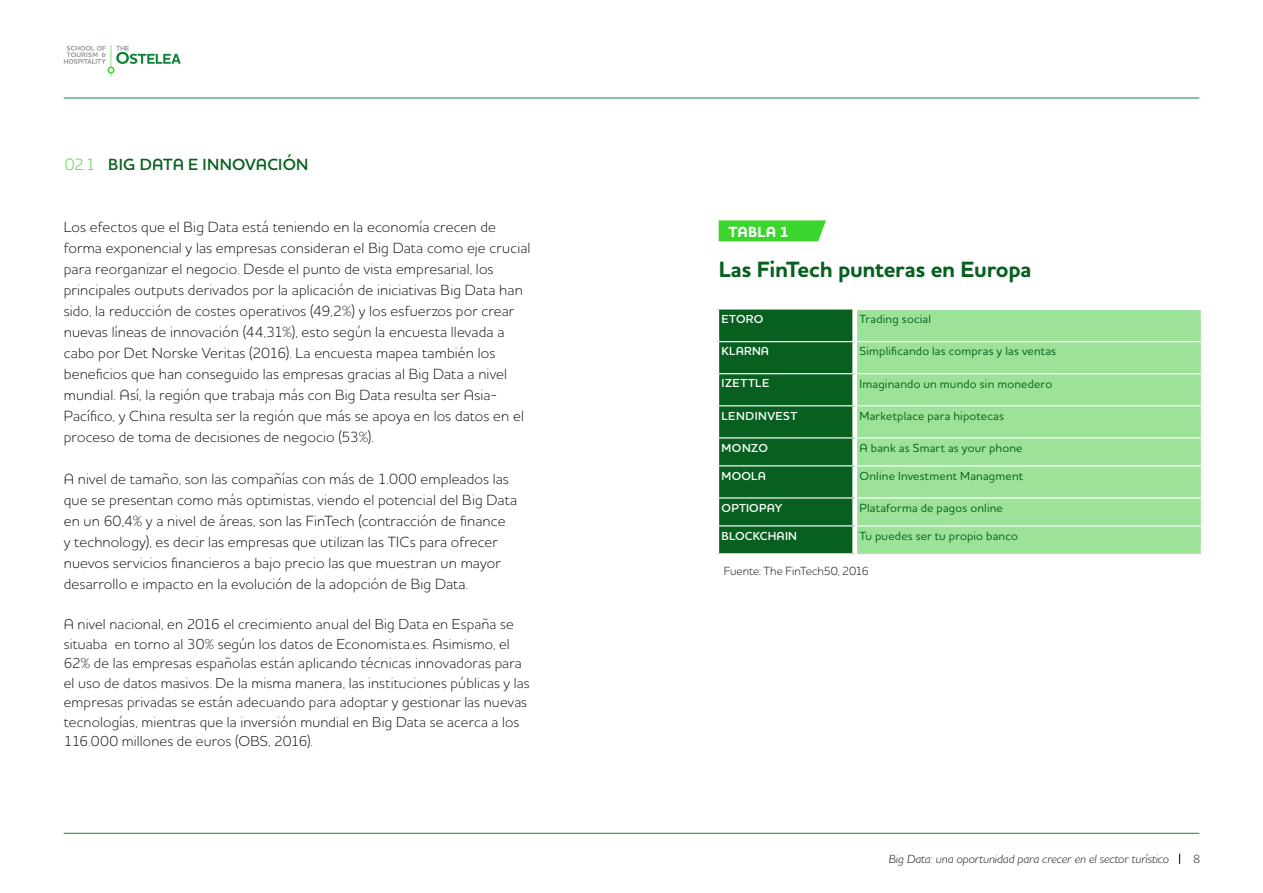
<style>
.page{position:relative;width:1263px;height:893px;background:#fff}
.page>*{position:absolute;margin:0;border:0;box-sizing:border-box;transform-origin:0 0}
.t1{font:700 22.5px "Houschka Pro";color:#07601f}
.t2{font:600 16.5px "Houschka Pro";letter-spacing:.01em;color:#07601f}
.t3{font:300 15px/21px "Houschka Pro";letter-spacing:.01em;color:#000}
.t4{font:700 15px "Houschka Pro";color:#fff}
.t5{font:300 14.7px/19.5px "Houschka Pro";letter-spacing:.01em;color:#000}
.t6{font:500 12px "Houschka Pro";letter-spacing:.015em;color:#07601f}
.t7{font:italic 300 12px "Houschka Pro";color:#000}
.t8{font:300 12px "Houschka Pro";letter-spacing:-.01em;color:#000}
.t9{font:600 11.85px "Houschka Pro";letter-spacing:.015em;color:#fff}
.s1{font-weight:300;color:#3cd52e}
</style>
<div class="page">
<hr style="left:64px;top:98px;width:1135px;height:1px;background:#148637">
<svg style="left:64px;top:45px;width:117px;height:32px"></svg>
<hr style="left:64px;top:833px;width:1135px;height:1px;background:#148637">
<svg style="left:719px;top:220px;width:107px;height:21px;background:#46d739"></svg>
<svg style="left:719px;top:310px;width:133px;height:243px;background:#0b6223"></svg>
<div style="left:857px;top:310px;width:344px;height:244px;background:#9ce299"></div>
<hr style="left:855px;top:341px;width:346px;height:1px;background:#fff">
<hr style="left:855px;top:373px;width:346px;height:1px;background:#fff">
<hr style="left:855px;top:405px;width:346px;height:1px;background:#fff">
<hr style="left:855px;top:437px;width:346px;height:1px;background:#fff">
<hr style="left:855px;top:465px;width:346px;height:1px;background:#fff">
<hr style="left:855px;top:497px;width:346px;height:2px;background:#fff">
<hr style="left:855px;top:525px;width:346px;height:1px;background:#fff">
<hr style="left:719px;top:341px;width:136px;height:1px;background:#fff">
<hr style="left:719px;top:373px;width:136px;height:1px;background:#fff">
<hr style="left:719px;top:405px;width:136px;height:1px;background:#fff">
<hr style="left:719px;top:437px;width:136px;height:1px;background:#fff">
<hr style="left:719px;top:465px;width:136px;height:1px;background:#fff">
<hr style="left:719px;top:497px;width:136px;height:2px;background:#fff">
<hr style="left:719px;top:525px;width:136px;height:1px;background:#fff">
<p class="t2" style="left:65px;top:154px;width:245px"><span class="s1">02.1</span> BIG DATA E INNOVACIÓN</p>
<p class="t3" style="left:64px;top:216px;width:468px">Los efectos que el Big Data está teniendo en la economía crecen de forma exponencial y las empresas consideran el Big Data como eje crucial para reorganizar el negocio. Desde el punto de vista empresarial, los principales outputs derivados por la aplicación de iniciativas Big Data han sido, la reducción de costes operativos (49,2%) y los esfuerzos por crear nuevas líneas de innovación (44,31%), esto según la encuesta llevada a cabo por Det Norske Veritas (2016). La encuesta mapea también los beneficios que han conseguido las empresas gracias al Big Data a nivel mundial. Así, la región que trabaja más con Big Data resulta ser Asia-Pacífico, y China resulta ser la región que más se apoya en los datos en el proceso de toma de decisiones de negocio (53%).</p>
<p class="t3" style="left:64px;top:468px;width:455px">A nivel de tamaño, son las compañías con más de 1.000 empleados las que se presentan como más optimistas, viendo el potencial del Big Data en un 60,4% y a nivel de áreas, son las FinTech (contracción de finance<br>y technology), es decir las empresas que utilizan las TICs para ofrecer nuevos servicios financieros a bajo precio las que muestran un mayor desarrollo e impacto en la evolución de la adopción de Big Data.</p>
<p class="t5" style="left:64px;top:614px;width:467px">A nivel nacional, en 2016 el crecimiento anual del Big Data en España se situaba en torno al 30% según los datos de Economista.es. Asimismo, el 62% de las empresas españolas están aplicando técnicas innovadoras para el uso de datos masivos. De la misma manera, las instituciones públicas y las empresas privadas se están adecuando para adoptar y gestionar las nuevas tecnologías, mientras que la inversión mundial en Big Data se acerca a los 116.000 millones de euros (OBS, 2016).</p>
<p class="t4" style="left:728px;top:222px;width:62px">TABLA 1</p>
<h1 class="t1" style="left:719px;top:255px;width:314px">Las FinTech punteras en Europa</h1>
<p class="t9" style="left:722px;top:312px;width:43px">ETORO</p>
<p class="t6" style="left:859px;top:312px;width:73px">Trading social</p>
<p class="t9" style="left:722px;top:344px;width:49px">KLARNA</p>
<p class="t6" style="left:859px;top:344px;width:198px">Simplificando las compras y las ventas</p>
<p class="t9" style="left:722px;top:376px;width:19px">IZETTLE</p>
<p class="t6" style="left:859px;top:376px;width:194px">Imaginando un mundo sin monedero</p>
<p class="t9" style="left:722px;top:408px;width:16px">LENDIN</p>
<p class="t9" style="left:767px;top:408px;width:17px">VEST</p>
<p class="t6" style="left:859px;top:408px;width:146px">Marketplace para hipotecas</p>
<p class="t9" style="left:722px;top:440px;width:21px">MONZO</p>
<p class="t6" style="left:859px;top:440px;width:164px">A bank as Smart as your phone</p>
<p class="t9" style="left:722px;top:468px;width:20px">MOOLA</p>
<p class="t6" style="left:859px;top:468px;width:165px">Online Investment Managment</p>
<p class="t9" style="left:722px;top:500px;width:18px">OPTIO</p>
<p class="t9" style="left:759px;top:500px;width:25px">PAY</p>
<p class="t6" style="left:859px;top:500px;width:145px">Plataforma de pagos online</p>
<p class="t9" style="left:722px;top:528px;width:16px">BLOCKCHAIN</p>
<p class="t6" style="left:859px;top:528px;width:160px">Tu puedes ser tu propio banco</p>
<p class="t8" style="left:724px;top:563px;width:147px">Fuente: The FinTech50, 2016</p>
<p class="t7" style="left:889px;top:851px;width:282px">Big Data: una oportunidad para crecer en el sector turístico</p>
<p class="t8" style="left:1193px;top:851px;width:9px">8</p>
</div>
